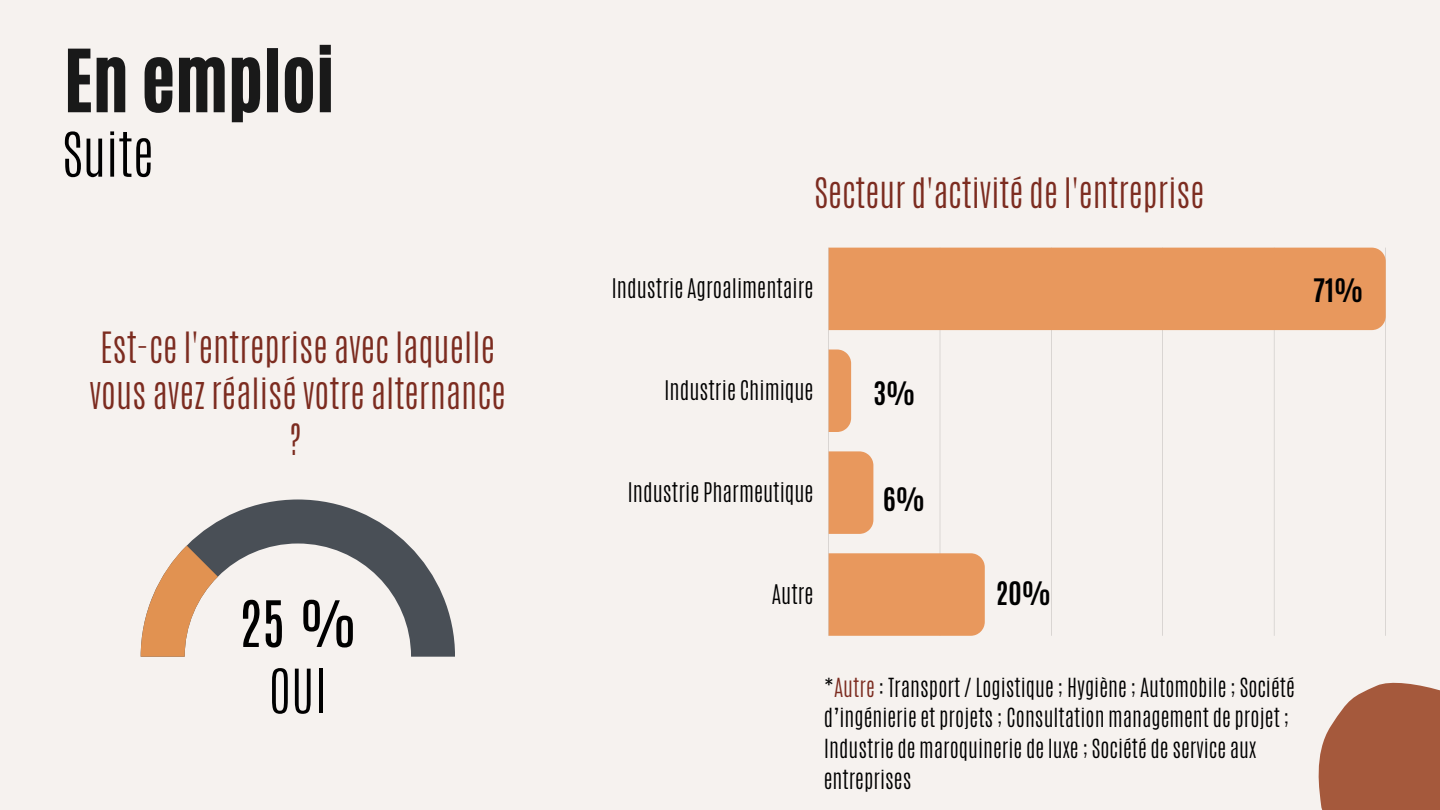
<style>
.page{position:relative;width:1440px;height:810px;background:#f6f2ef}
.page>*{position:absolute;margin:0;border:0;box-sizing:border-box;transform-origin:0 0}
.t1{font:72px "CA Generated";color:#191919}
.t2{font:54.3px "Antonio";color:#000}
.t3{font:300 52px "Antonio";color:#000}
.t4{font:300 36px/45.8px "Antonio";color:#7c2c20;text-align:center}
.t5{font:300 35px "Antonio";color:#7c2c20}
.t6{font:700 27px "Antonio";color:#000}
.t7{font:300 22.6px "Antonio";color:#000}
.t8{font:300 22px/30.8px "Antonio";color:#000}
.s1{color:#7c2c20}
</style>
<div class="page">
<svg style="left:1318px;top:682px;width:122px;height:128px;background:#ae6b51"></svg>
<svg style="left:186px;top:500px;width:269px;height:157px"></svg>
<svg style="left:141px;top:546px;width:77px;height:111px"></svg>
<svg style="left:828px;top:248px;width:558px;height:388px"></svg>
<div style="left:829px;top:248px;width:557px;height:82px;background:#e8985d"></div>
<div style="left:829px;top:350px;width:22px;height:82px;background:#e8985d"></div>
<div style="left:829px;top:451px;width:44px;height:83px;background:#e8985d"></div>
<div style="left:829px;top:553px;width:156px;height:83px;background:#e8985d"></div>
<h1 class="t1" style="left:64px;top:29px;width:272px">En emploi</h1>
<h3 class="t3" style="left:63px;top:117px;width:93px">Suite</h3>
<h3 class="t4" style="left:89px;top:325px;width:418px">Est-ce l'entreprise avec laquelle vous avez réalisé votre alternance ?</h3>
<h2 class="t2" style="left:239px;top:585px;width:120px">25 %</h2>
<h3 class="t3" style="left:269px;top:654px;width:60px">OUI</h3>
<h3 class="t5" style="left:815px;top:168px;width:391px">Secteur d'activité de l'entreprise</h3>
<p class="t7" style="left:611px;top:272px;width:204px">Industrie Agroalimentaire</p>
<p class="t6" style="left:1313px;top:271px;width:52px">71%</p>
<p class="t7" style="left:664px;top:374px;width:151px">Industrie Chimique</p>
<p class="t6" style="left:874px;top:375px;width:43px">3%</p>
<p class="t7" style="left:627px;top:476px;width:188px">Industrie Pharmeutique</p>
<p class="t7" style="left:772px;top:578px;width:43px">Autre</p>
<p class="t6" style="left:883px;top:480px;width:43px">6%</p>
<p class="t6" style="left:996px;top:575px;width:56px">20%</p>
<p class="t8" style="left:824px;top:672px;width:473px">*<span class="s1">Autre</span> : Transport / Logistique ; Hygiène ; Automobile ; Société d’ingénierie et projets ; Consultation management de projet ; Industrie de maroquinerie de luxe ; Société de service aux entreprises</p>
</div>
